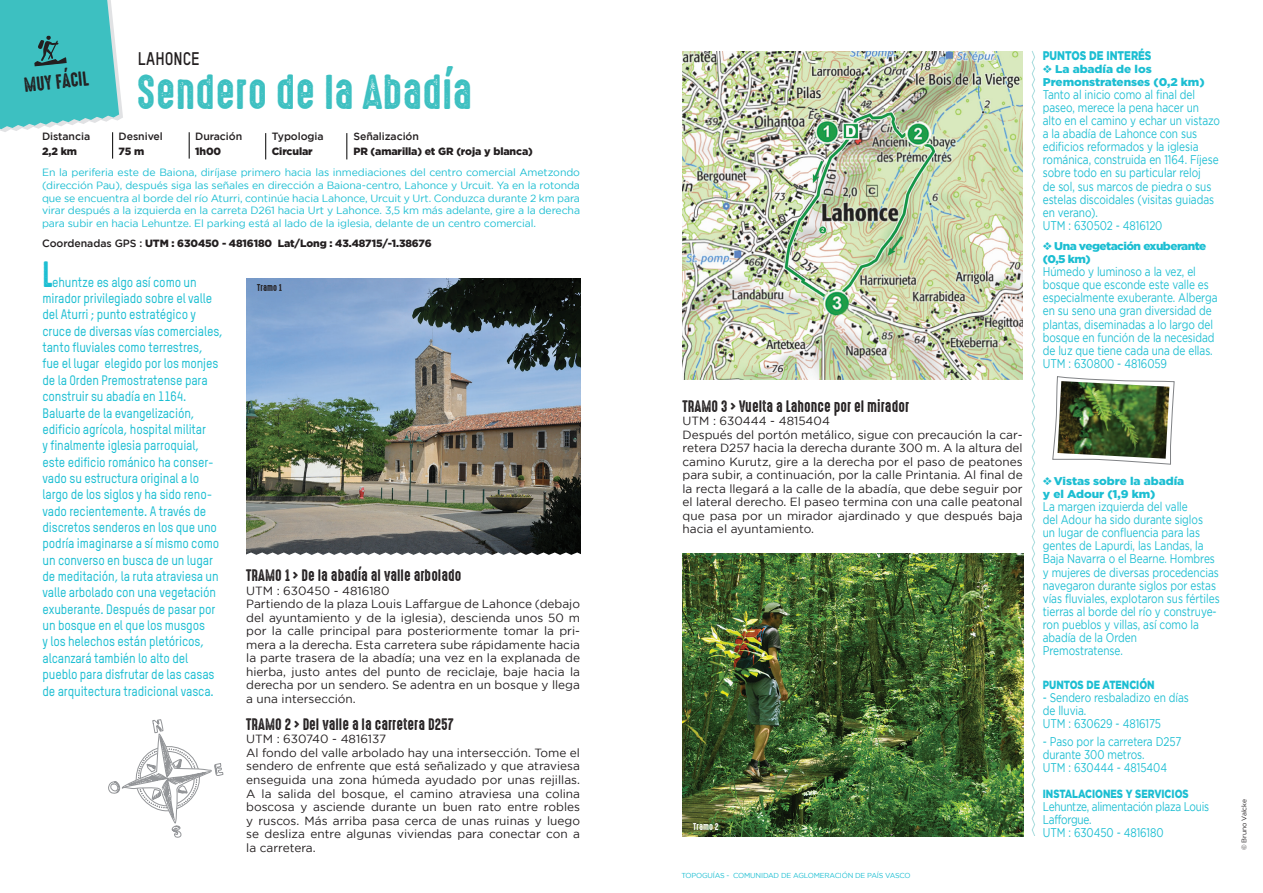
<style>
.page{position:relative;width:1263px;height:893px;background:#fff}
.page>*{position:absolute;margin:0;border:0;box-sizing:border-box;transform-origin:0 0}
.t1{font:44.25px "High Voltage Rough";color:#3dc0c1}
.StyleImbriqueLettrin{font:33px "High Voltage Rough";color:#1cbed2;scale:.9 1}
.Paragraphe_intro_ros{font:18.45px "High Voltage Rough";color:#231f20}
.Paragraphe_intro_ros-2{font:700 18px "TSTARPRO";color:#231f20;scale:.9 1}
.StyleImbriqueTroncon{font:15px "High Voltage Rough";color:#231f20}
.StyleImbriqueLettrin-2{font:500 13.5px/16.4px "TSTARPRO";letter-spacing:-.01em;color:#1cbed2;scale:.9 1}
.StyleImbriqueColonne{font:12.6px/13px "Gotham";letter-spacing:-.005em;color:#1cbed2;scale:.8 1}
.StyleImbriqueColonne-2{font:12.6px/13px "Gotham";letter-spacing:-.025em;color:#1cbed2;scale:.8 1}
.Texte_colonne_droite{font:900 12.6px "Gotham HTF";color:#1cbed2;scale:.8 1}
.StyleImbriqueTroncon-2{font:11.85px/13.5px "Gotham";color:#231f20;text-align:justify}
.StyleImbriqueColonne-3{font:900 11.85px "Gotham HTF";color:#1cbed2;scale:.8 1}
.Texte_colonne_droite-2{font:900 11.85px "Gotham HTF";color:#1cbed2;scale:.8 1}
.StyleImbriqueColonne-4{font:900 11.25px/13px "Gotham HTF";letter-spacing:-.005em;color:#1cbed2;scale:1.05 1}
.StyleImbriqueColonne-5{font:900 11.25px/13px "Gotham HTF";letter-spacing:-.045em;color:#1cbed2;scale:1.05 1}
.Paragraphe_intro_ros-3{font:10.5px/12.8px "Gotham";letter-spacing:-.01em;color:#1cbed2;text-align:justify}
.Paragraphe_intro_ros-4{font:900 10.5px "Gotham HTF";letter-spacing:-.01em;color:#231f20}
.Paragraphe_intro_ros-5{font:500 10.5px "Gotham";letter-spacing:-.005em;color:#231f20}
.Réponse_ligne_distan{font:900 10.5px "Gotham HTF";letter-spacing:-.01em;color:#231f20}
.Paragraphe_intro_ros-6{font:9px "High Voltage Rough";color:#fff}
.Paragraphe_intro_ros-7{font:9px "High Voltage Rough";color:#231f20}
.Texte-troncon{font:7.2px "Gotham";letter-spacing:-.025em;color:#1cbed2}
.t2{font:6.75px "Gotham";letter-spacing:-.005em;color:#231f20}
.s1{font-family:"Gotham";font-weight:500}
</style>
<div class="page">
<svg style="left:108px;top:719px;width:116px;height:119px"></svg>
<img style="left:682px;top:51px;width:353px;height:786px">
<img style="left:246px;top:279px;width:334px;height:273px">
<svg style="left:246px;top:552px;width:335px;height:3px"></svg>
<svg style="left:189px;top:132px;width:1px;height:27px"></svg>
<svg style="left:0;top:0;width:123px;height:159px"></svg>
<svg style="left:265px;top:133px;width:1px;height:26px"></svg>
<svg style="left:346px;top:133px;width:1px;height:26px"></svg>
<img style="left:682px;top:51px;width:341px;height:329px">
<img style="left:1052px;top:376px;width:123px;height:89px">
<p class="Paragraphe_intro_ros" style="left:23px;top:71px;width:66px;rotate:-6deg">MUY FÁCIL</p>
<p class="Paragraphe_intro_ros-2" style="left:138px;top:47px;width:70px">LAHONCE</p>
<p class="t1" style="left:136px;top:59px;width:337px">Sendero de la Abadía</p>
<p class="Paragraphe_intro_ros-5" style="left:42px;top:130px;width:50px">Distancia</p>
<p class="Paragraphe_intro_ros-5" style="left:119px;top:130px;width:46px">Desnivel</p>
<p class="Paragraphe_intro_ros-5" style="left:195px;top:130px;width:48px">Duración</p>
<p class="Paragraphe_intro_ros-5" style="left:272px;top:130px;width:53px">Typologia</p>
<p class="Paragraphe_intro_ros-5" style="left:353px;top:130px;width:67px">Señalización</p>
<p class="Paragraphe_intro_ros-4" style="left:42px;top:145px;width:36px">2,2 km</p>
<p class="Paragraphe_intro_ros-4" style="left:119px;top:145px;width:27px">75 m</p>
<p class="Paragraphe_intro_ros-4" style="left:195px;top:145px;width:28px">1h00</p>
<p class="Paragraphe_intro_ros-4" style="left:272px;top:145px;width:43px">Circular</p>
<p class="Réponse_ligne_distan" style="left:353px;top:145px;width:181px">PR (amarilla) et GR (roja y blanca)</p>
<p class="Paragraphe_intro_ros-3" style="left:42px;top:166px;width:539px">En la periferia este de Baiona, diríjase primero hacia las inmediaciones del centro comercial Ametzondo (dirección Pau), después siga las señales en dirección a Baiona-centro, Lahonce y Urcuit. Ya en la rotonda que se encuentra al borde del río Aturri, continúe hacia Lahonce, Urcuit y Urt. Conduzca durante 2 km para virar después a la izquierda en la carreta D261 hacia Urt y Lahonce. 3,5 km más adelante, gire a la derecha para subir en hacia Lehuntze. El parking está al lado de la iglesia, delante de un centro comercial.</p>
<p class="Paragraphe_intro_ros-4" style="left:42px;top:237px;width:391px"><span class="s1">Coordenadas GPS :</span> UTM : 630450 - 4816180 Lat/Long : 43.48715/-1.38676</p>
<p class="Paragraphe_intro_ros-7" style="left:257px;top:281px;width:26px">Tramo 1</p>
<p class="StyleImbriqueLettrin" style="left:43px;top:249px;width:13px">L</p>
<p class="StyleImbriqueLettrin-2" style="left:43px;top:274px;width:202px;text-indent:10px">ehuntze es algo así como un mirador privilegiado sobre el valle del Aturri ; punto estratégico y cruce de diversas vías comerciales, tanto fluviales como terrestres, fue el lugar elegido por los monjes de la Orden Premostratense para construir su abadía en 1164.<br>Baluarte de la evangelización, edificio agrícola, hospital militar<br>y finalmente iglesia parroquial, este edificio románico ha conser&shy;vado su estructura original a lo largo de los siglos y ha sido reno&shy;vado recientemente. A través de discretos senderos en los que uno podría imaginarse a sí mismo como un converso en busca de un lugar de meditación, la ruta atraviesa un valle arbolado con una vegetación exuberante. Después de pasar por un bosque en el que los musgos<br>y los helechos están pletóricos, alcanzará también lo alto del pueblo para disfrutar de las casas de arquitectura tradicional vasca.</p>
<p class="StyleImbriqueTroncon" style="left:246px;top:564px;width:217px">TRAMO 1 &gt; De la abadía al valle arbolado</p>
<p class="StyleImbriqueTroncon-2" style="left:246px;top:584px;width:145px">UTM : 630450 - 4816180</p>
<p class="StyleImbriqueTroncon-2" style="left:246px;top:597px;width:335px">Partiendo de la plaza Louis Laffargue de Lahonce (debajo del ayuntamiento y de la iglesia), descienda unos 50 m por la calle principal para posteriormente tomar la pri&shy;mera a la derecha. Esta carretera sube rápidamente hacia la parte trasera de la abadía; una vez en la explanada de hierba, justo antes del punto de reciclaje, baje hacia la derecha por un sendero. Se adentra en un bosque y llega a una intersección.</p>
<p class="StyleImbriqueTroncon" style="left:246px;top:713px;width:209px">TRAMO 2 &gt; Del valle a la carretera D257</p>
<p class="StyleImbriqueTroncon-2" style="left:246px;top:732px;width:141px">UTM : 630740 - 4816137</p>
<p class="StyleImbriqueTroncon-2" style="left:246px;top:746px;width:335px">Al fondo del valle arbolado hay una intersección. Tome el sendero de enfrente que está señalizado y que atraviesa enseguida una zona húmeda ayudado por unas rejillas.<br>A la salida del bosque, el camino atraviesa una colina boscosa y asciende durante un buen rato entre robles y ruscos. Más arriba pasa cerca de unas ruinas y luego se desliza entre algunas viviendas para conectar con a la carretera.</p>
<p class="StyleImbriqueTroncon" style="left:682px;top:394px;width:228px">TRAMO 3 &gt; Vuelta a Lahonce por el mirador</p>
<p class="StyleImbriqueTroncon-2" style="left:682px;top:414px;width:149px">UTM : 630444 - 4815404</p>
<p class="StyleImbriqueTroncon-2" style="left:682px;top:427px;width:342px">Después del portón metálico, sigue con precaución la car&shy;retera D257 hacia la derecha durante 300 m. A la altura del camino Kurutz, gire a la derecha por el paso de peatones para subir, a continuación, por la calle Printania. Al final de la recta llegará a la calle de la abadía, que debe seguir por el lateral derecho. El paseo termina con una calle peatonal que pasa por un mirador ajardinado y que después baja hacia el ayuntamiento.</p>
<p class="Paragraphe_intro_ros-6" style="left:693px;top:820px;width:27px">Tramo 2</p>
<p class="Texte-troncon" style="left:681px;top:871px;width:231px">TOPOGUÍAS - COMUNIDAD DE AGLOMERACIÓN DE PAÍS VASCO</p>
<p class="Texte_colonne_droite" style="left:1043px;top:48px;width:137px">PUNTOS DE INTERÉS</p>
<p class="StyleImbriqueColonne-4" style="left:1043px;top:62px;width:156px">❖ La abadía de los<br>Premonstratenses (0,2 km)</p>
<p class="StyleImbriqueColonne" style="left:1043px;top:88px;width:223px">Tanto al inicio como al final del paseo, merece la pena hacer un alto en el camino y echar un vistazo a la abadía de Lahonce con sus edificios reformados y la iglesia románica, construida en 1164. Fíjese sobre todo en su particular reloj<br>de sol, sus marcos de piedra o sus estelas discoidales (visitas guiadas en verano).</p>
<p class="StyleImbriqueColonne" style="left:1043px;top:218px;width:151px">UTM : 630502 - 4816120</p>
<p class="StyleImbriqueColonne-5" style="left:1043px;top:239px;width:157px">❖ Una vegetación exuberante (0,5 km)</p>
<p class="StyleImbriqueColonne" style="left:1043px;top:265px;width:220px">Húmedo y luminoso a la vez, el bosque que esconde este valle es especialmente exuberante. Alberga en su seno una gran diversidad de plantas, diseminadas a lo largo del bosque en función de la necesidad de luz que tiene cada una de ellas.<br>UTM : 630800 - 4816059</p>
<p class="StyleImbriqueColonne-4" style="left:1043px;top:474px;width:136px">❖ Vistas sobre la abadía y el Adour (1,9 km)</p>
<p class="StyleImbriqueColonne" style="left:1043px;top:500px;width:223px">La margen izquierda del valle<br>del Adour ha sido durante siglos<br>un lugar de confluencia para las gentes de Lapurdi, las Landas, la<br>Baja Navarra o el Bearne. Hombres y mujeres de diversas procedencias navegaron durante siglos por estas vías fluviales, explotaron sus fértiles tierras al borde del río y construye&shy;ron pueblos y villas, así como la abadía de la Orden<br>Premostratense.</p>
<p class="Texte_colonne_droite-2" style="left:1043px;top:678px;width:141px">PUNTOS DE ATENCIÓN</p>
<p class="StyleImbriqueColonne" style="left:1043px;top:691px;width:184px">- Sendero resbaladizo en días de lluvia.</p>
<p class="StyleImbriqueColonne" style="left:1043px;top:717px;width:149px">UTM : 630629 - 4816175</p>
<p class="StyleImbriqueColonne" style="left:1043px;top:734px;width:175px">- Paso por la carretera D257 durante 300 metros.</p>
<p class="StyleImbriqueColonne" style="left:1043px;top:760px;width:157px">UTM : 630444 - 4815404</p>
<p class="StyleImbriqueColonne-3" style="left:1043px;top:787px;width:184px">INSTALACIONES Y SERVICIOS</p>
<p class="StyleImbriqueColonne-2" style="left:1043px;top:800px;width:210px">Lehuntze, alimentación plaza Louis<br>Lafforgue.</p>
<p class="StyleImbriqueColonne" style="left:1043px;top:826px;width:153px">UTM : 630450 - 4816180</p>
<p class="t2" style="left:1240px;top:850px;width:53px;rotate:-90deg">© Bruno Valcke</p>
</div>
